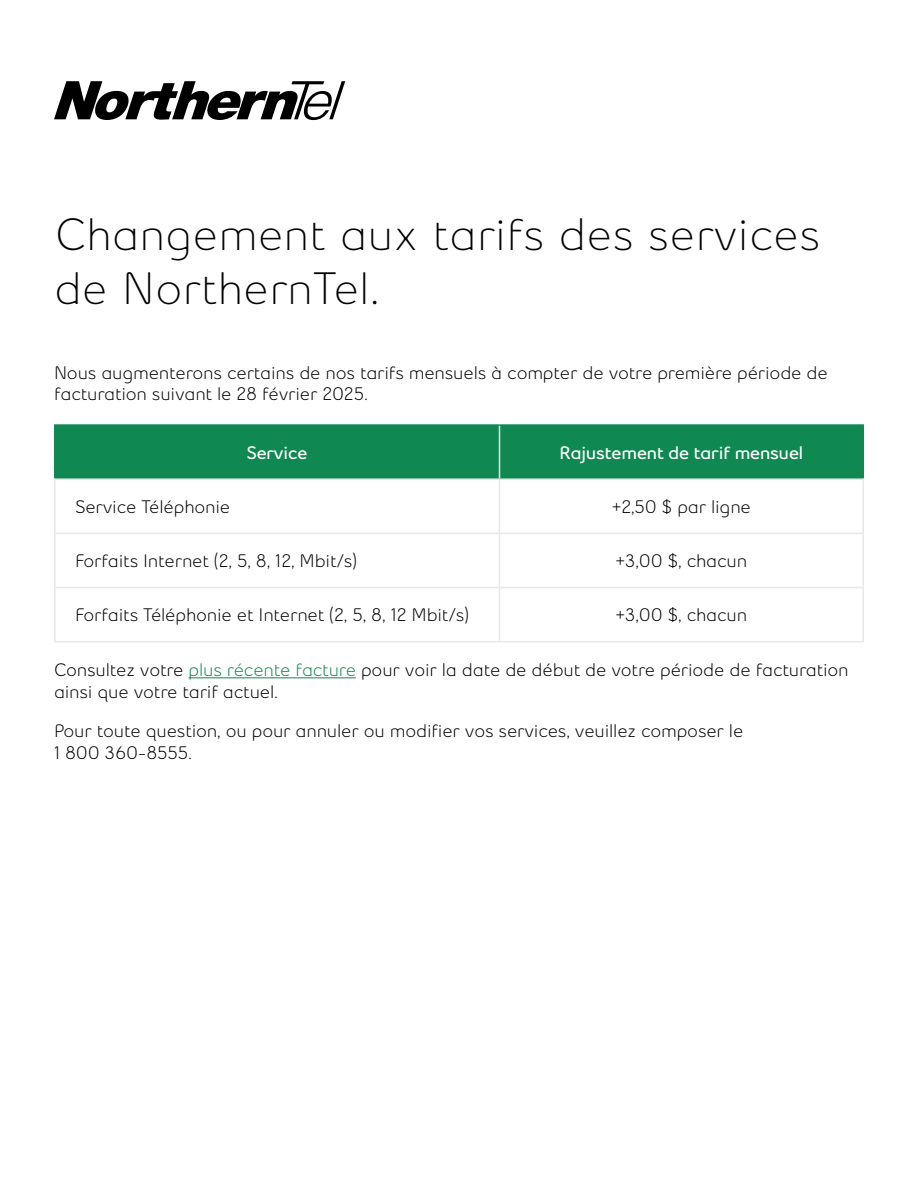
<style>
.page{position:relative;width:918px;height:1188px;background:#fff}
.page>*{position:absolute;margin:0;border:0;box-sizing:border-box;transform-origin:0 0}
.H1_Title{font:45px/54px "Bell Slim";color:#000}
.P_Texte_régulier{font:500 18px/21.6px "Bell Slim";letter-spacing:-.01em;color:#000}
.P_Texte_régulier_centré{font:500 18px "Bell Slim";letter-spacing:-.01em;color:#000}
.P_Texte_d_entête_de_tableau{font:800 18px "Bell Slim";color:#fff}
.s1{color:#108852}
</style>
<div class="page">
<hr style="left:189px;top:677px;width:167px;height:1px;background:#108852">
<div style="left:56px;top:426px;width:806px;height:52px;background:#108852"></div>
<hr style="left:54px;top:424px;width:446px;height:2px;background:#108852">
<hr style="left:54px;top:426px;width:2px;height:52px;background:#108852">
<hr style="left:500px;top:424px;width:364px;height:2px;background:#108852">
<hr style="left:862px;top:426px;width:2px;height:52px;background:#108852">
<hr style="left:54px;top:478px;width:446px;height:2px;background:#e6e7e8">
<hr style="left:54px;top:480px;width:2px;height:53px;background:#e6e7e8">
<hr style="left:500px;top:478px;width:364px;height:2px;background:#e6e7e8">
<hr style="left:862px;top:480px;width:2px;height:53px;background:#e6e7e8">
<hr style="left:862px;top:533px;width:2px;height:55px;background:#e6e7e8">
<hr style="left:862px;top:588px;width:2px;height:53px;background:#e6e7e8">
<hr style="left:500px;top:641px;width:364px;height:1px;background:#e6e7e8">
<hr style="left:54px;top:534px;width:2px;height:54px;background:#e6e7e8">
<hr style="left:54px;top:588px;width:2px;height:53px;background:#e6e7e8">
<hr style="left:54px;top:641px;width:446px;height:1px;background:#e6e7e8">
<hr style="left:499px;top:426px;width:1px;height:52px;background:#e6e7e8">
<hr style="left:499px;top:480px;width:1px;height:53px;background:#e6e7e8">
<hr style="left:499px;top:534px;width:1px;height:54px;background:#e6e7e8">
<hr style="left:499px;top:588px;width:1px;height:53px;background:#e6e7e8">
<hr style="left:54px;top:533px;width:446px;height:1px;background:#e6e7e8">
<hr style="left:56px;top:587px;width:443px;height:1px;background:#e6e7e8">
<hr style="left:500px;top:533px;width:362px;height:1px;background:#e6e7e8">
<hr style="left:500px;top:587px;width:362px;height:1px;background:#e6e7e8">
<svg style="left:54px;top:81px;width:291px;height:39px"></svg>
<h1 class="H1_Title" style="left:54px;top:207px;width:768px">Changement aux tarifs des services de NorthernTel.</h1>
<p class="P_Texte_régulier" style="left:54px;top:362px;width:775px">Nous augmenterons certains de nos tarifs mensuels à compter de votre première période de facturation suivant le 28 février 2025.</p>
<p class="P_Texte_d_entête_de_tableau" style="left:247px;top:441px;width:62px">Service</p>
<p class="P_Texte_d_entête_de_tableau" style="left:560px;top:441px;width:245px">Rajustement de tarif mensuel</p>
<p class="P_Texte_régulier" style="left:75px;top:496px;width:157px">Service Téléphonie</p>
<p class="P_Texte_régulier_centré" style="left:612px;top:496px;width:141px">+2,50 $ par ligne</p>
<p class="P_Texte_régulier" style="left:75px;top:550px;width:284px">Forfaits Internet (2, 5, 8, 12, Mbit/s)</p>
<p class="P_Texte_régulier_centré" style="left:616px;top:550px;width:133px">+3,00 $, chacun</p>
<p class="P_Texte_régulier" style="left:75px;top:604px;width:396px">Forfaits Téléphonie et Internet (2, 5, 8, 12 Mbit/s)</p>
<p class="P_Texte_régulier_centré" style="left:616px;top:604px;width:133px">+3,00 $, chacun</p>
<p class="P_Texte_régulier" style="left:54px;top:659px;width:796px">Consultez votre <span class="s1">plus récente facture</span> pour voir la date de début de votre période de facturation ainsi que votre tarif actuel.</p>
<p class="P_Texte_régulier" style="left:54px;top:720px;width:691px">Pour toute question, ou pour annuler ou modifier vos services, veuillez composer le<br>1 800 360-8555.</p>
</div>
